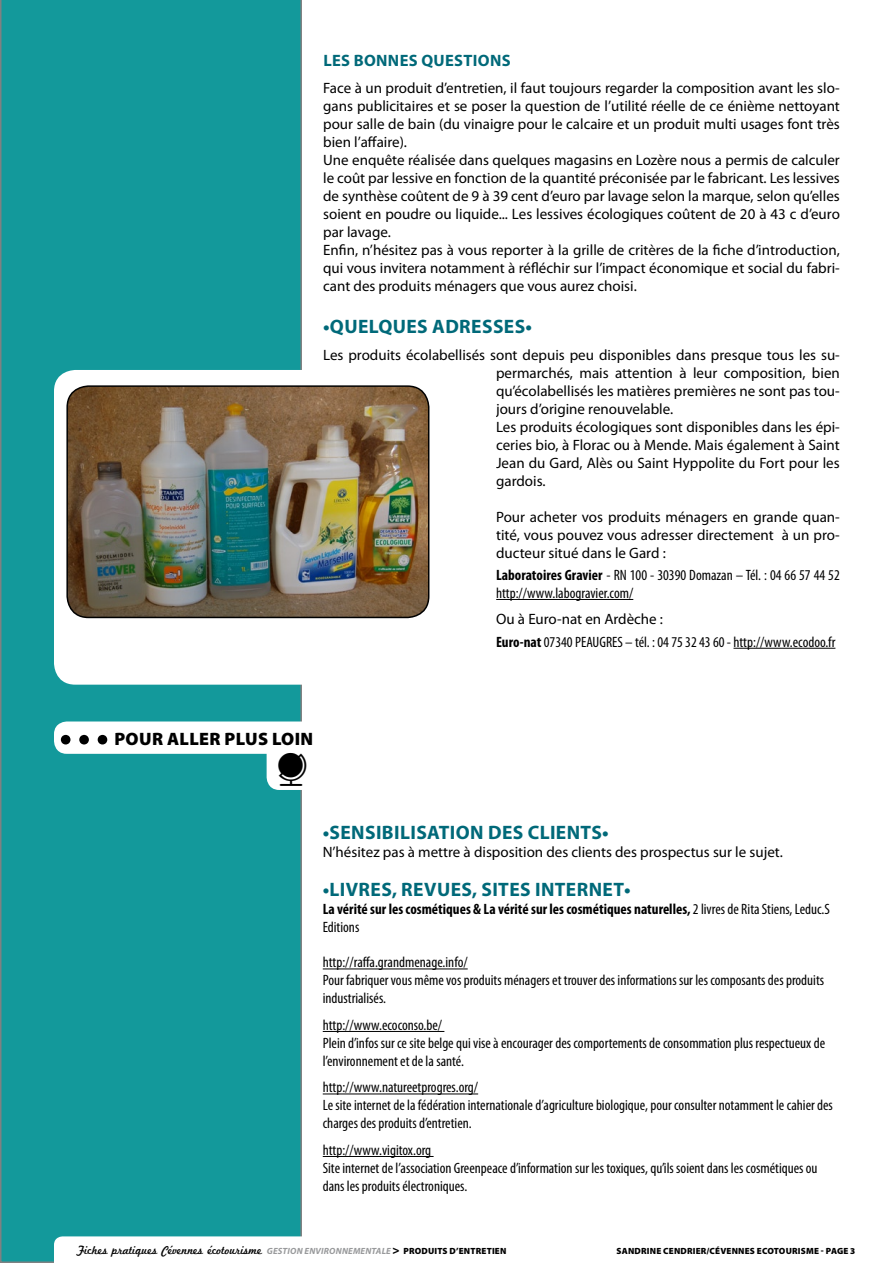
<style>
.page{position:relative;width:893px;height:1263px;background:#fff}
.page>*{position:absolute;margin:0;border:0;box-sizing:border-box;transform-origin:0 0}
.t1{font:700 60px "Copperplate Gothic";color:#000}
.t2{font:31.5px "Harolds Pips";color:#000}
.t3{font:700 19.5px "Myriad Pro";letter-spacing:.02em;color:#006979}
.t4{font:900 18px "Myriad Pro";letter-spacing:.02em;color:#000}
.t5{font:700 16.5px "Myriad Pro";letter-spacing:.02em;color:#006979}
.t6{font:15px/18px "Myriad Pro";color:#000}
.t7{font:condensed 15px/18px "Myriad Pro";color:#000}
.t8{font:700 condensed 15px/18px "Myriad Pro";color:#000}
.t9{font:12px "Marketing Script";color:#000}
.t10{font:900 9px "Myriad Pro";letter-spacing:.02em;color:#000}
.s1{font-weight:700}
.s2{font-stretch:normal}
.s3{font-weight:400}
.s4{font-family:"Myriad Pro";font-weight:700;font-style:italic;font-size:9px;color:#98999b}
.s5{font-family:"Myriad Pro";font-weight:900}
.s6{font-family:"Myriad Pro";font-weight:900;font-size:9px}
</style>
<div class="page">
<div style="left:0;top:0;width:302px;height:1263px;background:#13999b"></div>
<svg style="left:54px;top:1236px;width:248px;height:27px"></svg>
<div style="left:54px;top:721px;width:279px;height:33px;background:#fff;border-radius:13px"></div>
<div style="left:267px;top:740px;width:61px;height:50px;background:#fff;border-radius:13px"></div>
<hr style="left:496px;top:599px;width:137px;height:1px;background:#000">
<hr style="left:733px;top:648px;width:102px;height:1px;background:#000">
<hr style="left:323px;top:968px;width:145px;height:1px;background:#000">
<hr style="left:323px;top:1031px;width:121px;height:1px;background:#000">
<hr style="left:323px;top:1093px;width:155px;height:1px;background:#000">
<hr style="left:323px;top:1156px;width:111px;height:1px;background:#000">
<div style="left:54px;top:370px;width:442px;height:315px;background:#fff;border-radius:21px"></div>
<img style="left:67px;top:386px;width:362px;height:231px;border-radius:21px">
<div style="left:66px;top:385px;width:363px;height:233px;border:2px solid #000;border-radius:21px"></div>
<p class="t5" style="left:323px;top:50px;width:189px">LES BONNES QUESTIONS</p>
<p class="t6" style="left:323px;top:79px;width:518px">Face à un produit d’entretien, il faut toujours regarder la composition avant les slo&shy;gans publicitaires et se poser la question de l’utilité réelle de ce énième nettoyant pour salle de bain (du vinaigre pour le calcaire et un produit multi usages font très bien l’affaire).<br>Une enquête réalisée dans quelques magasins en Lozère nous a permis de calculer le coût par lessive en fonction de la quantité préconisée par le fabricant. Les lessives de synthèse coûtent de 9 à 39 cent d’euro par lavage selon la marque, selon qu’elles soient en poudre ou liquide... Les lessives écologiques coûtent de 20 à 43 c d’euro par lavage.<br>Enfin, n’hésitez pas à vous reporter à la grille de critères de la fiche d’introduction, qui vous invitera notamment à réfléchir sur l’impact économique et social du fabri&shy;cant des produits ménagers que vous aurez choisi.</p>
<h3 class="t3" style="left:323px;top:314px;width:210px">•QUELQUES ADRESSES•</h3>
<p class="t6" style="left:496px;top:345px;width:345px;text-indent:-173px">Les produits écolabellisés sont depuis peu disponibles dans presque tous les su&shy;permarchés, mais attention à leur composition, bien qu’écolabellisés les matières premières ne sont pas tou&shy;jours d’origine renouvelable.<br>Les produits écologiques sont disponibles dans les épi&shy;ceries bio, à Florac ou à Mende. Mais également à Saint Jean du Gard, Alès ou Saint Hyppolite du Fort pour les gardois.</p>
<p class="t6" style="left:496px;top:507px;width:345px;text-align:justify">Pour acheter vos produits ménagers en grande quan&shy;tité, vous pouvez vous adresser directement à un pro&shy;ducteur situé dans le Gard :</p>
<p class="t7" style="left:496px;top:566px;width:345px"><span class="s1">Laboratoires Gravier</span> - RN 100 - 30390 Domazan – Tél. : 04 66 57 44 52 http://www.labogravier.com/</p>
<p class="t7" style="left:496px;top:608px;width:341px;line-height:22.2px"><span class="s2">Ou à Euro-nat en Ardèche :<br></span><span class="s1">Euro-nat</span> 07340 PEAUGRES – tél. : 04 75 32 43 60 - http://www.ecodoo.fr</p>
<h1 class="t1" style="left:56px;top:691px;width:57px">…</h1>
<p class="t4" style="left:114px;top:727px;width:13px">POUR</p>
<p class="t4" style="left:167px;top:727px;width:148px">ALLER PLUS LOIN</p>
<h2 class="t2" style="left:277px;top:749px;width:33px">G</h2>
<h3 class="t3" style="left:323px;top:820px;width:288px">•SENSIBILISATION DES CLIENTS•</h3>
<p class="t6" style="left:323px;top:843px;width:462px">N’hésitez pas à mettre à disposition des clients des prospectus sur le sujet.</p>
<h3 class="t3" style="left:323px;top:877px;width:310px">•LIVRES, REVUES, SITES INTERNET•</h3>
<p class="t8" style="left:323px;top:900px;width:509px">La vérité sur les cosmétiques &amp; La vérité sur les cosmétiques naturelles, <span class="s3">2 livres de Rita Stiens, Leduc.S<br>Editions</span></p>
<p class="t7" style="left:323px;top:953px;width:503px">http://raffa.grandmenage.info/<br>Pour fabriquer vous même vos produits ménagers et trouver des informations sur les composants des produits industrialisés.</p>
<p class="t7" style="left:323px;top:1016px;width:504px">http://www.ecoconso.be/<br>Plein d’infos sur ce site belge qui vise à encourager des comportements de consommation plus respectueux de l’environnement et de la santé.</p>
<p class="t7" style="left:323px;top:1078px;width:512px">http://www.natureetprogres.org/<br>Le site internet de la fédération internationale d’agriculture biologique, pour consulter notamment le cahier des charges des produits d’entretien.</p>
<p class="t7" style="left:323px;top:1141px;width:496px">http://www.vigitox.org<br>Site internet de l’association Greenpeace d’information sur les toxiques, qu’ils soient dans les cosmétiques ou dans les produits électroniques.</p>
<p class="t9" style="left:77px;top:1243px;width:431px">Fiches pratiques Cévennes écotourisme <span class="s4">GESTION ENVIRONNEMENTALE</span> <span class="s5">&gt;</span> <span class="s6">PRODUITS D’ENTRETIEN</span></p>
<p class="t10" style="left:617px;top:1245px;width:240px">SANDRINE CENDRIER/CÉVENNES ECOTOURISME - PAGE 3</p>
</div>
